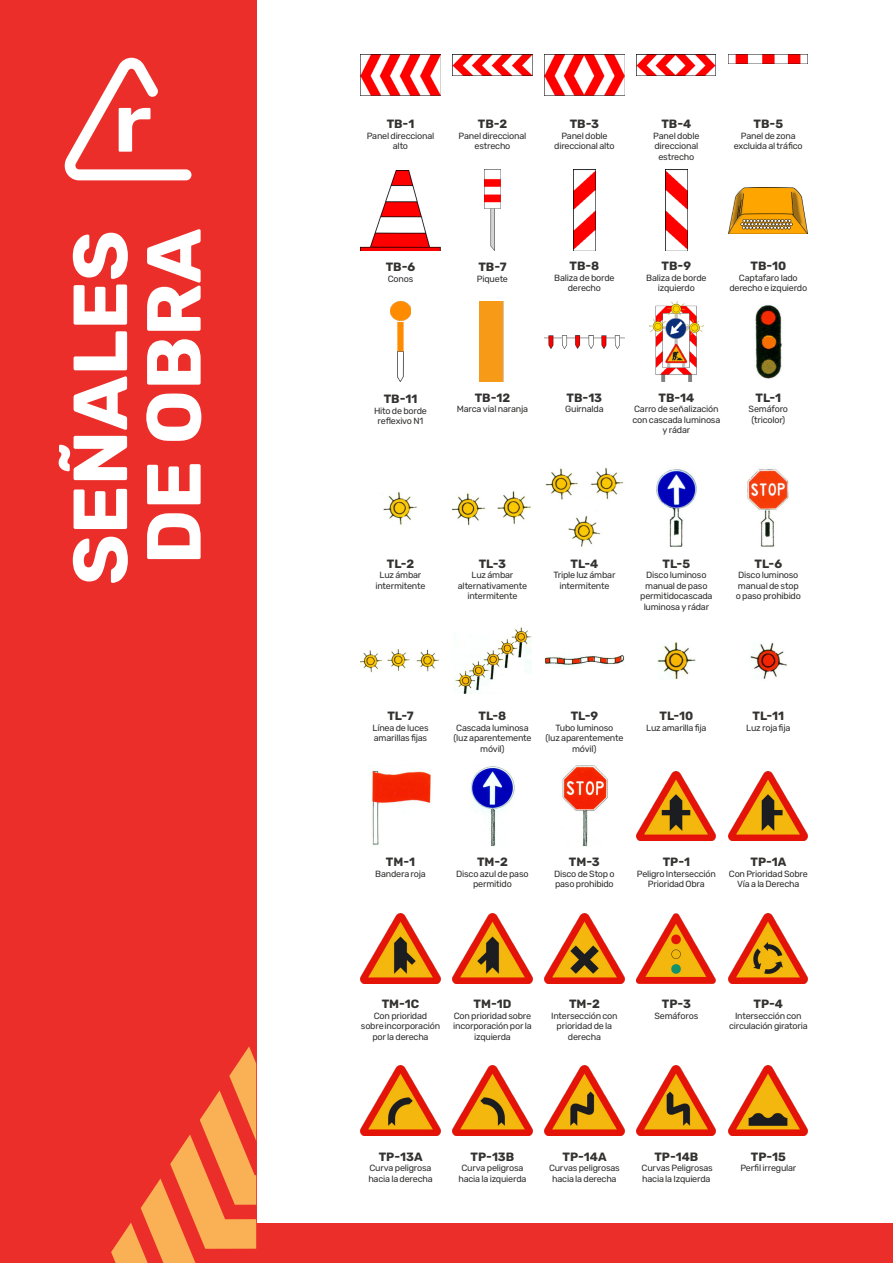
<style>
.page{position:relative;width:893px;height:1263px;background:#fff}
.page>*{position:absolute;margin:0;border:0;box-sizing:border-box;transform-origin:0 0}
.t1{font:700 76.5px "Rubik";color:#fff}
.t2{font:700 12px "Rubik";color:#333231}
.t3{font:9px/10.5px "Rubik";letter-spacing:-.025em;color:#333231;text-align:center}
</style>
<div class="page">
<div style="left:0;top:1222px;width:893px;height:41px;background:#eb2e29"></div>
<img style="left:361px;top:55px;width:79px;height:41px">
<img style="left:453px;top:55px;width:79px;height:20px">
<img style="left:545px;top:55px;width:79px;height:41px">
<img style="left:637px;top:55px;width:79px;height:20px">
<img style="left:729px;top:55px;width:79px;height:9px">
<img style="left:361px;top:170px;width:79px;height:80px">
<img style="left:484px;top:170px;width:16px;height:80px">
<img style="left:573px;top:170px;width:22px;height:80px">
<img style="left:665px;top:170px;width:22px;height:80px">
<img style="left:729px;top:187px;width:79px;height:46px">
<img style="left:391px;top:301px;width:19px;height:81px">
<div style="left:479px;top:301px;width:25px;height:81px;background:#f79a18"></div>
<img style="left:545px;top:335px;width:79px;height:13px">
<img style="left:649px;top:301px;width:54px;height:81px">
<img style="left:755px;top:304px;width:27px;height:75px">
<img style="left:383px;top:492px;width:34px;height:33px">
<img style="left:453px;top:491px;width:78px;height:34px">
<img style="left:545px;top:468px;width:79px;height:79px">
<img style="left:657px;top:469px;width:39px;height:78px">
<img style="left:747px;top:469px;width:42px;height:78px">
<div style="left:0;top:0;width:256px;height:1258px;background:#eb2e29"></div>
<svg style="left:111px;top:1046px;width:145px;height:217px"></svg>
<svg style="left:64px;top:58px;width:127px;height:122px"></svg>
<img style="left:361px;top:649px;width:78px;height:24px">
<img style="left:455px;top:627px;width:76px;height:67px">
<img style="left:545px;top:655px;width:79px;height:12px">
<img style="left:750px;top:643px;width:37px;height:36px">
<img style="left:658px;top:642px;width:37px;height:38px">
<img style="left:371px;top:770px;width:60px;height:75px">
<img style="left:471px;top:766px;width:44px;height:80px">
<img style="left:562px;top:766px;width:46px;height:80px">
<img style="left:729px;top:771px;width:79px;height:70px">
<img style="left:637px;top:771px;width:79px;height:70px">
<img style="left:361px;top:913px;width:79px;height:70px">
<img style="left:453px;top:913px;width:79px;height:70px">
<img style="left:545px;top:913px;width:79px;height:70px">
<img style="left:729px;top:913px;width:79px;height:70px">
<img style="left:637px;top:913px;width:79px;height:70px">
<img style="left:361px;top:1066px;width:79px;height:69px">
<img style="left:453px;top:1066px;width:79px;height:69px">
<img style="left:545px;top:1066px;width:79px;height:69px">
<img style="left:729px;top:1066px;width:79px;height:69px">
<img style="left:637px;top:1066px;width:79px;height:69px">
<p class="t1" style="left:56px;top:585px;width:356px;rotate:-90deg">SEÑALES</p>
<p class="t1" style="left:129px;top:564px;width:337px;rotate:-90deg">DE OBRA</p>
<p class="t2" style="left:387px;top:117px;width:29px">TB-1</p>
<p class="t3" style="left:367px;top:131px;width:69px">Panel direccional alto</p>
<p class="t2" style="left:478px;top:117px;width:31px">TB-2</p>
<p class="t3" style="left:459px;top:131px;width:69px">Panel direccional estrecho</p>
<p class="t2" style="left:570px;top:117px;width:31px">TB-3</p>
<p class="t3" style="left:554px;top:131px;width:62px">Panel doble direccional alto</p>
<p class="t2" style="left:661px;top:117px;width:31px">TB-4</p>
<p class="t3" style="left:653px;top:131px;width:48px">Panel doble direccional estrecho</p>
<p class="t2" style="left:754px;top:117px;width:31px">TB-5</p>
<p class="t3" style="left:734px;top:131px;width:70px">Panel de zona excluida al tráfico</p>
<p class="t2" style="left:386px;top:260px;width:31px">TB-6</p>
<p class="t3" style="left:388px;top:274px;width:27px">Conos</p>
<p class="t2" style="left:478px;top:260px;width:30px">TB-7</p>
<p class="t3" style="left:477px;top:274px;width:33px">Piquete</p>
<p class="t2" style="left:569px;top:259px;width:31px">TB-8</p>
<p class="t3" style="left:554px;top:273px;width:62px">Baliza de borde derecho</p>
<p class="t2" style="left:662px;top:259px;width:31px">TB-9</p>
<p class="t3" style="left:646px;top:273px;width:62px">Baliza de borde izquierdo</p>
<p class="t2" style="left:750px;top:259px;width:37px">TB-10</p>
<p class="t3" style="left:729px;top:273px;width:79px">Captafaro lado derecho e izquierdo</p>
<p class="t2" style="left:384px;top:392px;width:35px">TB-11</p>
<p class="t3" style="left:374px;top:406px;width:55px">Hito de borde reflexivo N1</p>
<p class="t2" style="left:475px;top:390px;width:37px">TB-12</p>
<p class="t3" style="left:457px;top:404px;width:73px">Marca vial naranja</p>
<p class="t2" style="left:567px;top:390px;width:37px">TB-13</p>
<p class="t3" style="left:565px;top:404px;width:40px">Guirnalda</p>
<p class="t2" style="left:658px;top:390px;width:37px">TB-14</p>
<p class="t3" style="left:632px;top:404px;width:90px">Carro de señalización con cascada luminosa y rádar</p>
<p class="t2" style="left:755px;top:390px;width:27px">TL-1</p>
<p class="t3" style="left:749px;top:404px;width:41px">Semáforo</p>
<p class="t3" style="left:751px;top:415px;width:35px">(tricolor)</p>
<p class="t2" style="left:387px;top:557px;width:29px">TL-2</p>
<p class="t3" style="left:380px;top:570px;width:43px">Luz ámbar</p>
<p class="t3" style="left:375px;top:581px;width:51px">intermitente</p>
<p class="t2" style="left:479px;top:557px;width:29px">TL-3</p>
<p class="t3" style="left:472px;top:570px;width:43px">Luz ámbar</p>
<p class="t3" style="left:458px;top:581px;width:71px">alternativamente intermitente</p>
<p class="t2" style="left:570px;top:557px;width:29px">TL-4</p>
<p class="t3" style="left:553px;top:570px;width:63px">Triple luz ámbar</p>
<p class="t3" style="left:559px;top:581px;width:51px">intermitente</p>
<p class="t2" style="left:663px;top:557px;width:29px">TL-5</p>
<p class="t3" style="left:640px;top:570px;width:74px">Disco luminoso manual de paso permitidocascada luminosa y rádar</p>
<p class="t2" style="left:754px;top:557px;width:29px">TL-6</p>
<p class="t3" style="left:738px;top:570px;width:62px;text-align:left">Disco luminoso manual de stop</p>
<p class="t3" style="left:736px;top:591px;width:67px">o paso prohibido</p>
<p class="t2" style="left:387px;top:709px;width:28px">TL-7</p>
<p class="t3" style="left:372px;top:723px;width:58px;text-align:left">Línea de luces amarillas fijas</p>
<p class="t2" style="left:478px;top:709px;width:29px">TL-8</p>
<p class="t3" style="left:456px;top:723px;width:74px">Cascada luminosa</p>
<p class="t3" style="left:453px;top:733px;width:80px">(luz aparentemente móvil)</p>
<p class="t2" style="left:571px;top:709px;width:29px">TL-9</p>
<p class="t3" style="left:556px;top:723px;width:59px">Tubo luminoso</p>
<p class="t3" style="left:545px;top:733px;width:80px">(luz aparentemente móvil)</p>
<p class="t2" style="left:659px;top:709px;width:35px">TL-10</p>
<p class="t3" style="left:646px;top:723px;width:62px">Luz amarilla fija</p>
<p class="t2" style="left:752px;top:709px;width:33px">TL-11</p>
<p class="t3" style="left:746px;top:723px;width:46px">Luz roja fija</p>
<p class="t2" style="left:386px;top:855px;width:31px">TM-1</p>
<p class="t3" style="left:375px;top:869px;width:52px">Bandera roja</p>
<p class="t2" style="left:477px;top:855px;width:32px">TM-2</p>
<p class="t3" style="left:456px;top:869px;width:74px">Disco azul de paso permitido</p>
<p class="t2" style="left:569px;top:855px;width:32px">TM-3</p>
<p class="t3" style="left:554px;top:869px;width:62px;text-align:left">Disco de Stop o paso prohibido</p>
<p class="t2" style="left:663px;top:855px;width:29px">TP-1</p>
<p class="t3" style="left:637px;top:869px;width:81px">Peligro Intersección<br>Prioridad Obra</p>
<p class="t2" style="left:750px;top:855px;width:37px">TP-1A</p>
<p class="t3" style="left:729px;top:869px;width:81px">Con Prioridad Sobre<br>Vía a la Derecha</p>
<p class="t2" style="left:382px;top:997px;width:39px">TM-1C</p>
<p class="t3" style="left:361px;top:1011px;width:81px">Con prioridad<br>sobre incorporación por la derecha</p>
<p class="t2" style="left:474px;top:997px;width:39px">TM-1D</p>
<p class="t3" style="left:453px;top:1011px;width:80px">Con prioridad sobre incorporación por la izquierda</p>
<p class="t2" style="left:569px;top:997px;width:32px">TM-2</p>
<p class="t3" style="left:551px;top:1011px;width:68px">Intersección con prioridad de la derecha</p>
<p class="t2" style="left:662px;top:997px;width:31px">TP-3</p>
<p class="t3" style="left:654px;top:1011px;width:45px">Semáforos</p>
<p class="t2" style="left:753px;top:997px;width:31px">TP-4</p>
<p class="t3" style="left:729px;top:1011px;width:80px">Intersección con circulación giratoria</p>
<p class="t2" style="left:379px;top:1149px;width:45px">TP-13A</p>
<p class="t3" style="left:368px;top:1163px;width:66px;text-align:left">Curva peligrosa hacia la derecha</p>
<p class="t2" style="left:471px;top:1149px;width:45px">TP-13B</p>
<p class="t3" style="left:458px;top:1163px;width:69px">Curva peligrosa hacia la izquierda</p>
<p class="t2" style="left:562px;top:1149px;width:46px">TP-14A</p>
<p class="t3" style="left:549px;top:1163px;width:72px">Curvas peligrosas hacia la derecha</p>
<p class="t2" style="left:654px;top:1149px;width:45px">TP-14B</p>
<p class="t3" style="left:642px;top:1163px;width:73px;text-align:left">Curvas Peligrosas hacia la Izquierda</p>
<p class="t2" style="left:751px;top:1149px;width:37px">TP-15</p>
<p class="t3" style="left:740px;top:1163px;width:58px">Perfil irregular</p>
</div>
